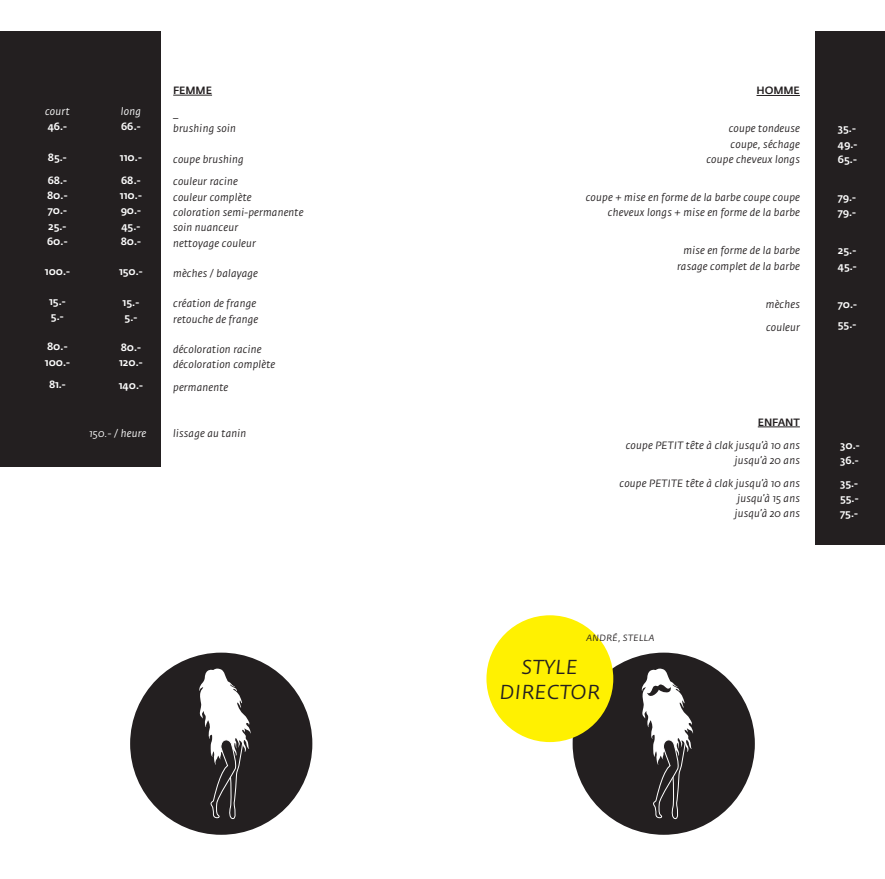
<style>
.page{position:relative;width:885px;height:879px;background:#fff}
.page>*{position:absolute;margin:0;border:0;box-sizing:border-box;transform-origin:0 0}
.t1{font:italic 20px/24px "Fedra Sans Pro";letter-spacing:.04em;color:#231f20;text-align:center}
.t2{font:italic 10.5px/15.3px "Fedra Sans Pro";letter-spacing:.02em;color:#231f20}
.t3{font:500 10.5px/15.3px "Fedra Sans Pro";letter-spacing:-.02em;color:#fff}
.t4{font:italic 10.5px "Fedra Sans Pro";letter-spacing:.02em;color:#fff}
.t5{font:500 10.5px "Fedra Sans Pro";letter-spacing:-.01em;color:#231f20}
.t6{font:italic 9px "Fedra Sans Pro";letter-spacing:.05em;color:#231f20}
</style>
<div class="page">
<div style="left:572px;top:652px;width:182px;height:183px;background:#231f20;border-radius:50%"></div>
<svg style="left:641px;top:668px;width:52px;height:167px"></svg>
<div style="left:0;top:31px;width:161px;height:436px;background:#231f20"></div>
<div style="left:814px;top:31px;width:70px;height:513px;background:#231f20"></div>
<hr style="left:757px;top:426px;width:42px;height:1px;background:#231f20">
<hr style="left:756px;top:95px;width:43px;height:1px;background:#231f20">
<div style="left:130px;top:652px;width:182px;height:183px;background:#231f20;border-radius:50%"></div>
<svg style="left:199px;top:668px;width:52px;height:167px"></svg>
<div style="left:486px;top:615px;width:127px;height:127px;background:#fff101;border-radius:50%"></div>
<hr style="left:173px;top:95px;width:39px;height:1px;background:#231f20">
<p class="t4" style="left:45px;top:105px;width:26px">court</p>
<p class="t3" style="left:48px;top:119px;width:21px">46.-</p>
<p class="t3" style="left:48px;top:146px;width:21px;line-height:22.7px">85.-<br>68.-</p>
<p class="t3" style="left:47px;top:188px;width:22px;text-align:justify">80.- 70.- 25.- 60.-</p>
<p class="t3" style="left:45px;top:264px;width:27px">100.-</p>
<p class="t3" style="left:49px;top:294px;width:18px">15.-<br>5.-</p>
<p class="t3" style="left:45px;top:339px;width:27px">80.-<br>100.-</p>
<p class="t3" style="left:49px;top:377px;width:18px">81.-</p>
<p class="t4" style="left:121px;top:105px;width:22px">long</p>
<p class="t3" style="left:121px;top:119px;width:21px">66.-</p>
<p class="t3" style="left:120px;top:146px;width:23px;line-height:22.7px">110.-<br>68.-</p>
<p class="t3" style="left:120px;top:188px;width:23px">110.-<br>90.-<br>45.-<br>80.-</p>
<p class="t3" style="left:119px;top:264px;width:25px">150.-</p>
<p class="t3" style="left:122px;top:294px;width:18px">15.-<br>5.-</p>
<p class="t3" style="left:119px;top:340px;width:25px">80.-<br>120.-</p>
<p class="t3" style="left:119px;top:378px;width:26px">140.-</p>
<p class="t4" style="left:89px;top:427px;width:58px">150.- / heure</p>
<p class="t5" style="left:173px;top:84px;width:40px">FEMME</p>
<p class="t2" style="left:173px;top:105px;width:64px">_<br>brushing soin</p>
<p class="t2" style="left:173px;top:148px;width:72px;line-height:22.7px">coupe brushing couleur racine</p>
<p class="t2" style="left:173px;top:189px;width:132px">couleur complète<br>coloration semi-permanente soin nuanceur<br>nettoyage couleur</p>
<p class="t2" style="left:173px;top:265px;width:86px">mèches / balayage</p>
<p class="t2" style="left:173px;top:296px;width:87px">création de frange retouche de frange</p>
<p class="t2" style="left:173px;top:341px;width:104px">décoloration racine décoloration complète</p>
<p class="t2" style="left:173px;top:379px;width:57px">permanente</p>
<p class="t2" style="left:173px;top:425px;width:75px">lissage au tanin</p>
<p class="t5" style="left:756px;top:84px;width:45px">HOMME</p>
<p class="t2" style="left:706px;top:121px;width:95px;text-align:right">coupe tondeuse coupe, séchage coupe cheveux longs</p>
<p class="t2" style="left:585px;top:190px;width:215px;text-align:right">coupe + mise en forme de la barbe coupe coupe cheveux longs + mise en forme de la barbe</p>
<p class="t2" style="left:677px;top:243px;width:124px;text-align:center">mise en forme de la barbe rasage complet de la barbe</p>
<p class="t2" style="left:765px;top:293px;width:36px;line-height:22.7px">mèches couleur</p>
<p class="t5" style="left:757px;top:415px;width:44px">ENFANT</p>
<p class="t2" style="left:625px;top:437px;width:176px;text-align:right">coupe PETIT tête à clak jusqu’à 10 ans jusqu’à 20 ans</p>
<p class="t2" style="left:734px;top:475px;width:67px;text-align:justify;text-indent:-115px">coupe PETITE tête à clak jusqu’à 10 ans jusqu’à 15 ans jusqu’à 20 ans</p>
<p class="t3" style="left:837px;top:121px;width:21px">35.-<br>49.-<br>65.-</p>
<p class="t3" style="left:837px;top:190px;width:20px">79.-<br>79.-</p>
<p class="t3" style="left:837px;top:243px;width:20px">25.-<br>45.-</p>
<p class="t3" style="left:837px;top:294px;width:21px;line-height:20.3px">70.-<br>55.-</p>
<p class="t3" style="left:840px;top:437px;width:21px">30.-<br>36.-</p>
<p class="t3" style="left:840px;top:475px;width:20px;text-align:justify">35.- 55.- 75.-</p>
<p class="t6" style="left:586px;top:632px;width:69px">ANDRÉ, STELLA</p>
<h1 class="t1" style="left:500px;top:655px;width:101px">STYLE<br>DIRECTOR</h1>
</div>
